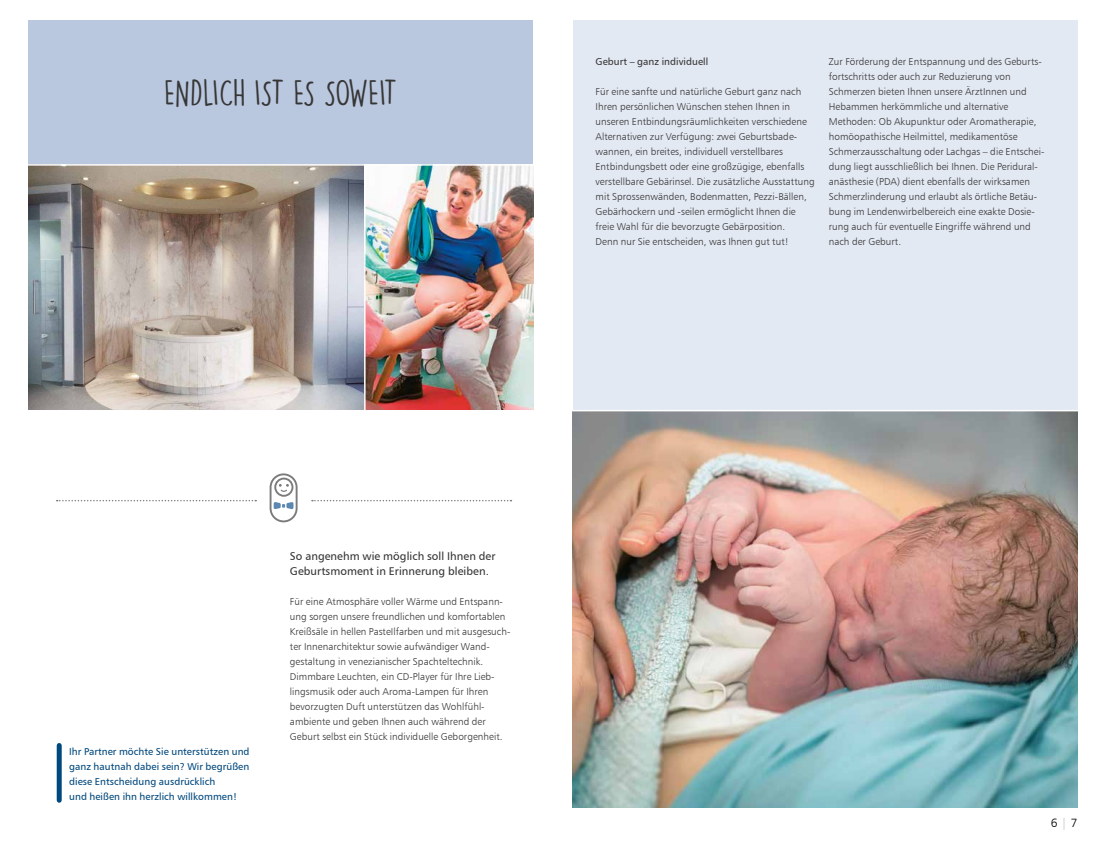
<style>
.page{position:relative;width:1106px;height:842px;background:#fff}
.page>*{position:absolute;margin:0;border:0;box-sizing:border-box;transform-origin:0 0}
.t1{font:34.7px "DK Lemon Yellow Sun";letter-spacing:-.03em;color:#373636}
.t2{font:12px "Humanist 777 BT Light B";color:#000}
.t3{font:11.2px/15px "Humanist 777 BT Roman B";letter-spacing:.005em;color:#373636}
.t4{font:10px/15px "Humanist 777 BT Light B";letter-spacing:.005em;color:#373636}
.t5{font:10px/15px "Humanist 777 BT Roman B";letter-spacing:.005em;color:#00487d}
.t6{font:10px "Humanist 777 BT Roman B";letter-spacing:.005em;color:#373636}
.s1{color:#b3b2b2}
</style>
<div class="page">
<div style="left:573px;top:20px;width:504px;height:391px;background:#e3e9f3"></div>
<div style="left:28px;top:20px;width:505px;height:144px;background:#bac8df"></div>
<svg style="left:274px;top:502px;width:19px;height:7px"></svg>
<svg style="left:279px;top:484px;width:10px;height:8px"></svg>
<div style="left:269px;top:473px;width:28px;height:49px;border:2px solid #7c7b7b;border-radius:13px"></div>
<div style="left:274px;top:478px;width:19px;height:19px;border:2px solid #7c7b7b;border-radius:50%"></div>
<div style="left:57px;top:745px;width:5px;height:55px;background:#00487d"></div>
<img style="left:28px;top:166px;width:336px;height:244px">
<img style="left:365px;top:166px;width:168px;height:244px">
<svg style="left:57px;top:500px;width:199px;height:1px"></svg>
<svg style="left:312px;top:500px;width:199px;height:1px"></svg>
<img style="left:573px;top:411px;width:504px;height:397px">
<hr style="left:568px;top:410px;width:513px;height:1px;background:#fff">
<h1 class="t1" style="left:164px;top:71px;width:235px">ENDLICH IST ES SOWEIT</h1>
<p class="t6" style="left:595px;top:55px;width:114px">Geburt – ganz individuell</p>
<p class="t4" style="left:595px;top:84px;width:221px">Für eine sanfte und natürliche Geburt ganz nach Ihren persönlichen Wünschen stehen Ihnen in unseren Entbindungsräumlichkeiten verschiedene Alternativen zur Verfügung: zwei Geburtsbade&shy;wannen, ein breites, individuell verstellbares Entbindungsbett oder eine großzügige, ebenfalls verstellbare Gebärinsel. Die zusätzliche Ausstattung mit Sprossenwänden, Bodenmatten, Pezzi-Bällen, Gebärhockern und -seilen ermöglicht Ihnen die freie Wahl für die bevorzugte Gebärposition.<br>Denn nur Sie entscheiden, was Ihnen gut tut!</p>
<p class="t4" style="left:828px;top:54px;width:217px">Zur Förderung der Entspannung und des Geburts&shy;fortschritts oder auch zur Reduzierung von Schmerzen bieten Ihnen unsere ÄrztInnen und Hebammen herkömmliche und alternative Methoden: Ob Akupunktur oder Aromatherapie, homöopathische Heilmittel, medikamentöse Schmerzausschaltung oder Lachgas – die Entschei&shy;dung liegt ausschließlich bei Ihnen. Die Peridural&shy;anästhesie (PDA) dient ebenfalls der wirksamen Schmerzlinderung und erlaubt als örtliche Betäu&shy;bung im Lendenwirbelbereich eine exakte Dosie&shy;rung auch für eventuelle Eingriffe während und nach der Geburt.</p>
<p class="t5" style="left:69px;top:744px;width:182px">Ihr Partner möchte Sie unterstützen und ganz hautnah dabei sein? Wir begrüßen diese Entscheidung ausdrücklich<br>und heißen ihn herzlich willkommen!</p>
<p class="t3" style="left:290px;top:548px;width:207px">So angenehm wie möglich soll Ihnen der<br>Geburtsmoment in Erinnerung bleiben.</p>
<p class="t4" style="left:290px;top:594px;width:222px">Für eine Atmosphäre voller Wärme und Entspann&shy;ung sorgen unsere freundlichen und komfortablen Kreißsäle in hellen PasteIlfarben und mit ausgesuch&shy;ter Innenarchitektur sowie aufwändiger Wand&shy;gestaltung in venezianischer Spachteltechnik.<br>Dimmbare Leuchten, ein CD-Player für Ihre Lieb&shy;lingsmusik oder auch Aroma-Lampen für Ihren bevorzugten Duft unterstützen das Wohlfühl&shy;ambiente und geben Ihnen auch während der Geburt selbst ein Stück individuelle Geborgenheit.</p>
<p class="t2" style="left:1050px;top:815px;width:28px">6 <span class="s1">|</span> 7</p>
</div>
